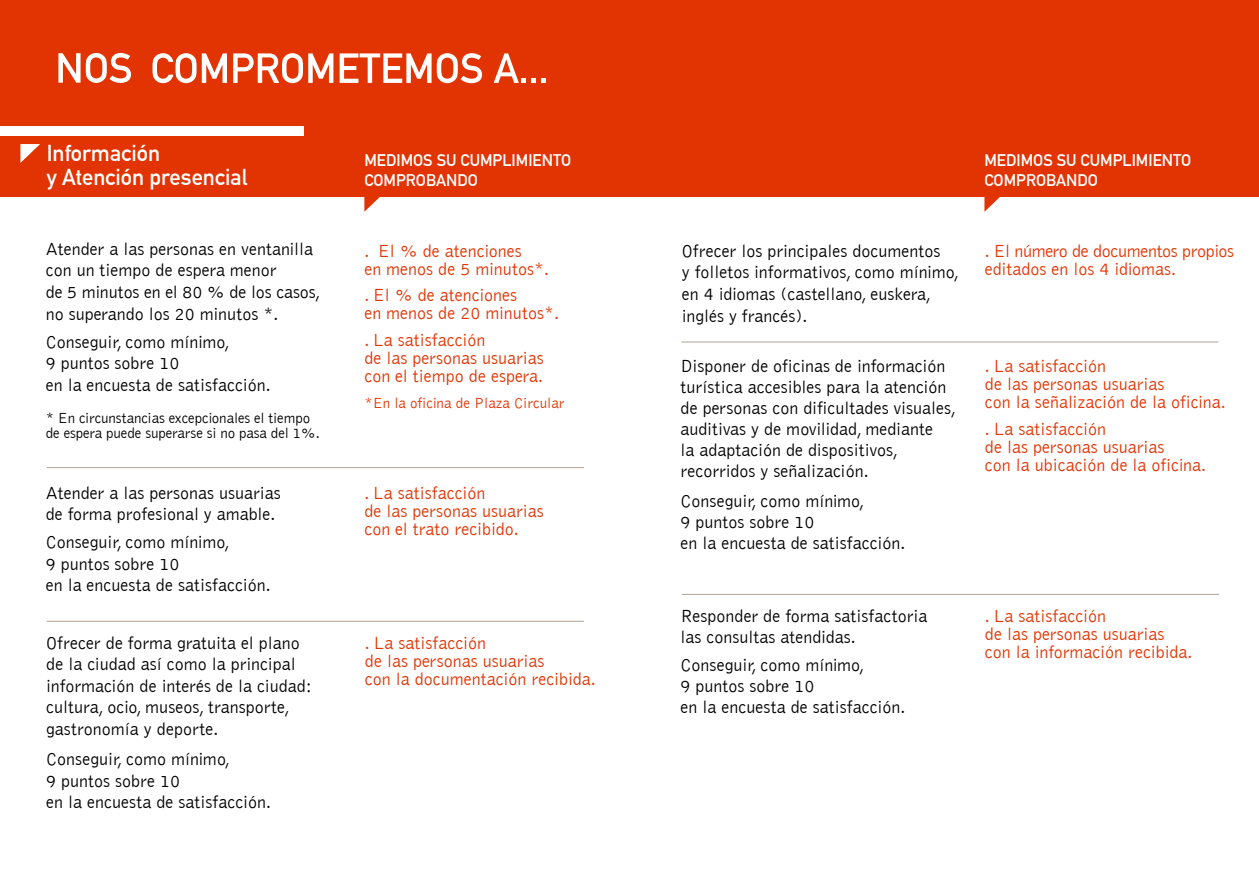
<style>
.page{position:relative;width:1259px;height:893px;background:#fff}
.page>*{position:absolute;margin:0;border:0;box-sizing:border-box;transform-origin:0 0}
.t1{font:700 22.5px/24px "DIN Alternate";color:#fff}
.t2{font:300 18px/21.6px "Bell Gothic";color:#000}
.t3{font:300 18px/18px "Bell Gothic";color:#e23302}
.t4{font:300 18px/18px "Bell Gothic";letter-spacing:-.02em;color:#e23302}
.t5{font:700 16.5px/19.8px "DIN Alternate";color:#fff}
.t6{font:300 15px/15px "Bell Gothic";letter-spacing:-.01em;color:#000}
.t7{font:300 15px "Bell Gothic";color:#e23302}
</style>
<div class="page">
<div style="left:0;top:0;width:1259px;height:196px;background:#e23302"></div>
<svg style="left:364px;top:196px;width:20px;height:16px"></svg>
<div style="left:0;top:127px;width:303px;height:9px;background:#fff"></div>
<svg style="left:20px;top:144px;width:20px;height:19px"></svg>
<hr style="left:47px;top:467px;width:537px;height:1px;background:#b0a297">
<hr style="left:682px;top:594px;width:537px;height:1px;background:#b0a297">
<hr style="left:47px;top:621px;width:537px;height:1px;background:#b0a297">
<svg style="left:984px;top:196px;width:20px;height:16px"></svg>
<hr style="left:681px;top:342px;width:537px;height:1px;background:#b0a297">
<svg style="left:152px;top:53px;width:75px;height:30px"></svg>
<svg style="left:233px;top:53px;width:100px;height:30px"></svg>
<svg style="left:340px;top:53px;width:91px;height:30px"></svg>
<svg style="left:437px;top:53px;width:45px;height:30px"></svg>
<svg style="left:494px;top:53px;width:32px;height:30px"></svg>
<svg style="left:532px;top:79px;width:14px;height:4px"></svg>
<svg style="left:58px;top:53px;width:73px;height:30px"></svg>
<p class="t1" style="left:47px;top:140px;width:202px">Información<br>y Atención presencial</p>
<p class="t2" style="left:46px;top:238px;width:276px">Atender a las personas en ventanilla con un tiempo de espera menor<br>de 5 minutos en el 80 % de los casos, no superando los 20 minutos *.</p>
<p class="t2" style="left:46px;top:331px;width:226px">Conseguir, como mínimo,<br>9 puntos sobre 10<br>en la encuesta de satisfacción.</p>
<p class="t6" style="left:46px;top:411px;width:276px">* En circunstancias excepcionales el tiempo de espera puede superarse si no pasa del 1%.</p>
<p class="t2" style="left:46px;top:482px;width:237px">Atender a las personas usuarias de forma profesional y amable.</p>
<p class="t2" style="left:46px;top:532px;width:226px">Conseguir, como mínimo,<br>9 puntos sobre 10<br>en la encuesta de satisfacción.</p>
<p class="t2" style="left:46px;top:632px;width:267px">Ofrecer de forma gratuita el plano de la ciudad así como la principal información de interés de la ciudad: cultura, ocio, museos, transporte, gastronomía y deporte.</p>
<p class="t2" style="left:46px;top:749px;width:226px">Conseguir, como mínimo,<br>9 puntos sobre 10<br>en la encuesta de satisfacción.</p>
<p class="t5" style="left:364px;top:149px;width:208px">MEDIMOS SU CUMPLIMIENTO<br>COMPROBANDO</p>
<p class="t3" style="left:364px;top:242px;width:186px">. El % de atenciones<br>en menos de 5 minutos*.</p>
<p class="t3" style="left:364px;top:287px;width:196px">. El % de atenciones<br>en menos de 20 minutos*.</p>
<p class="t3" style="left:364px;top:331px;width:181px">. La satisfacción<br>de las personas usuarias con el tiempo de espera.</p>
<p class="t7" style="left:364px;top:395px;width:202px">*En la oficina de Plaza Circular</p>
<p class="t3" style="left:364px;top:484px;width:181px">. La satisfacción<br>de las personas usuarias con el trato recibido.</p>
<p class="t3" style="left:365px;top:634px;width:232px">. La satisfacción<br>de las personas usuarias<br>con la documentación recibida.</p>
<p class="t5" style="left:984px;top:149px;width:208px">MEDIMOS SU CUMPLIMIENTO<br>COMPROBANDO</p>
<p class="t2" style="left:682px;top:240px;width:279px">Ofrecer los principales documentos<br>y folletos informativos, como mínimo, en 4 idiomas (castellano, euskera, inglés y francés).</p>
<p class="t4" style="left:985px;top:242px;width:251px">. El número de documentos propios editados en los 4 idiomas.</p>
<p class="t2" style="left:680px;top:356px;width:277px;line-height:21px">Disponer de oficinas de información turística accesibles para la atención de personas con dificultades visuales, auditivas y de movilidad, mediante<br>la adaptación de dispositivos, recorridos y señalización.</p>
<p class="t2" style="left:680px;top:491px;width:226px;line-height:21px">Conseguir, como mínimo,<br>9 puntos sobre 10<br>en la encuesta de satisfacción.</p>
<p class="t2" style="left:680px;top:606px;width:248px;line-height:21px">Responder de forma satisfactoria las consultas atendidas.</p>
<p class="t2" style="left:680px;top:655px;width:226px;line-height:21px">Conseguir, como mínimo,<br>9 puntos sobre 10<br>en la encuesta de satisfacción.</p>
<p class="t3" style="left:985px;top:358px;width:242px">. La satisfacción<br>de las personas usuarias<br>con la señalización de la oficina.</p>
<p class="t3" style="left:985px;top:420px;width:223px">. La satisfacción<br>de las personas usuarias<br>con la ubicación de la oficina.</p>
<p class="t3" style="left:985px;top:608px;width:209px">. La satisfacción<br>de las personas usuarias con la información recibida.</p>
</div>
